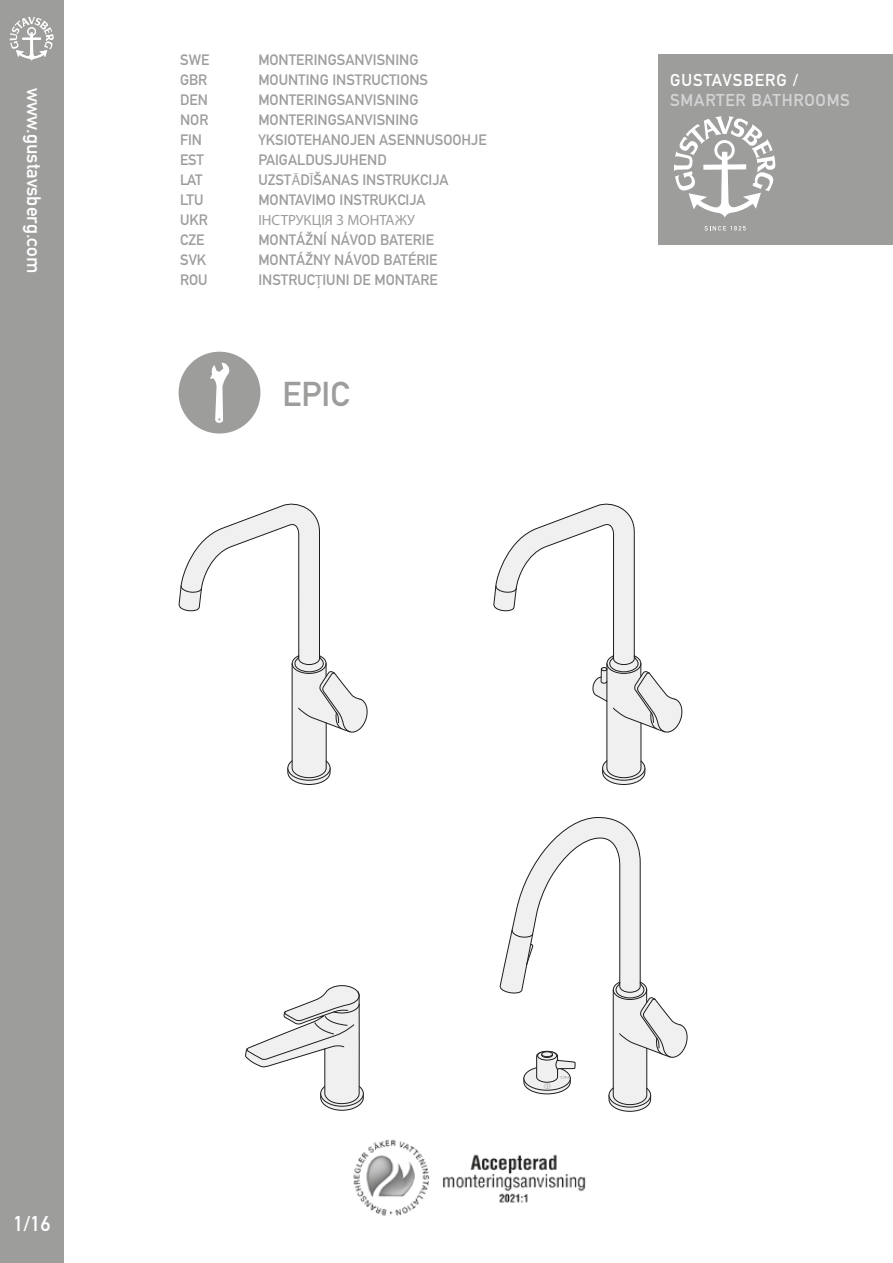
<style>
.page{position:relative;width:893px;height:1263px;background:#fff}
.page>*{position:absolute;margin:0;border:0;box-sizing:border-box;transform-origin:0 0}
.t1{font:34.05px "DIN Mittelschrift";color:#9d9d9c}
.t2{font:21px "DIN Mittelschrift";color:#fff}
.t3{font:19.35px "DIN Mittelschrift";color:#fff}
.t4{font:16.95px "DIN Mittelschrift";letter-spacing:.045em;color:#d4d4d4}
.t5{font:16.95px "DIN Mittelschrift";letter-spacing:.055em;color:#fff}
.t6{font:14.85px "DIN Mittelschrift";color:#9d9d9c}
.t7{font:14.85px "Myriad Pro";color:#9d9d9c}
.s1{font-family:"Myriad Pro"}
</style>
<div class="page">
<img style="left:353px;top:1139px;width:233px;height:77px">
<div style="left:0;top:0;width:64px;height:1263px;background:#9d9d9c"></div>
<svg style="left:10px;top:17px;width:43px;height:44px"></svg>
<div style="left:659px;top:55px;width:234px;height:190px;background:#9d9d9c"></div>
<svg style="left:674px;top:116px;width:101px;height:102px"></svg>
<svg style="left:704px;top:226px;width:42px;height:5px"></svg>
<svg style="left:245px;top:985px;width:119px;height:126px"></svg>
<svg style="left:178px;top:503px;width:190px;height:282px"></svg>
<svg style="left:493px;top:503px;width:190px;height:282px"></svg>
<svg style="left:500px;top:817px;width:188px;height:295px"></svg>
<div style="left:179px;top:352px;width:81px;height:81px;background:#9d9d9c;border-radius:50%"></div>
<svg style="left:210px;top:362px;width:20px;height:61px"></svg>
<h3 class="t3" style="left:45px;top:88px;width:186px;rotate:90deg">www.gustavsberg.com</h3>
<p class="t6" style="left:180px;top:51px;width:31px">SWE</p>
<p class="t6" style="left:258px;top:51px;width:162px">MONTERINGSANVISNING</p>
<p class="t6" style="left:180px;top:71px;width:29px">GBR</p>
<p class="t6" style="left:258px;top:71px;width:171px">MOUNTING INSTRUCTIONS</p>
<p class="t6" style="left:180px;top:91px;width:29px">DEN</p>
<p class="t6" style="left:258px;top:91px;width:162px">MONTERINGSANVISNING</p>
<p class="t6" style="left:180px;top:111px;width:30px">NOR</p>
<p class="t6" style="left:258px;top:111px;width:162px">MONTERINGSANVISNING</p>
<p class="t6" style="left:180px;top:131px;width:24px">FIN</p>
<p class="t6" style="left:258px;top:131px;width:230px">YKSIOTEHANOJEN ASENNUSOOHJE</p>
<p class="t6" style="left:180px;top:151px;width:25px">EST</p>
<p class="t6" style="left:258px;top:151px;width:130px">PAIGALDUSJUHEND</p>
<p class="t6" style="left:180px;top:171px;width:24px">LAT</p>
<p class="t6" style="left:258px;top:171px;width:192px">UZST<span class="s1">Ā</span>D<span class="s1">Ī</span>ŠANAS INSTRUKCIJA</p>
<p class="t6" style="left:180px;top:191px;width:25px">LTU</p>
<p class="t6" style="left:258px;top:191px;width:169px">MONTAVIMO INSTRUKCIJA</p>
<p class="t6" style="left:180px;top:211px;width:29px">UKR</p>
<p class="t7" style="left:258px;top:211px;width:158px">ІНСТРУКЦІЯ З МОНТАЖУ</p>
<p class="t6" style="left:180px;top:231px;width:26px">CZE</p>
<p class="t6" style="left:258px;top:231px;width:177px">MONTÁŽNÍ NÁVOD BATERIE</p>
<p class="t6" style="left:180px;top:251px;width:28px">SVK</p>
<p class="t6" style="left:258px;top:251px;width:181px">MONTÁŽNY NÁVOD BATÉRIE</p>
<p class="t6" style="left:180px;top:271px;width:29px">ROU</p>
<p class="t6" style="left:258px;top:271px;width:181px">INSTRUC<span class="s1">Ţ</span>IUNI DE MONTARE</p>
<h1 class="t1" style="left:282px;top:374px;width:68px">EPIC</h1>
<p class="t5" style="left:670px;top:70px;width:130px">GUSTAVSBERG /</p>
<p class="t4" style="left:670px;top:90px;width:181px">SMARTER BATHROOMS</p>
<h2 class="t2" style="left:13px;top:1211px;width:39px">1/16</h2>
</div>
